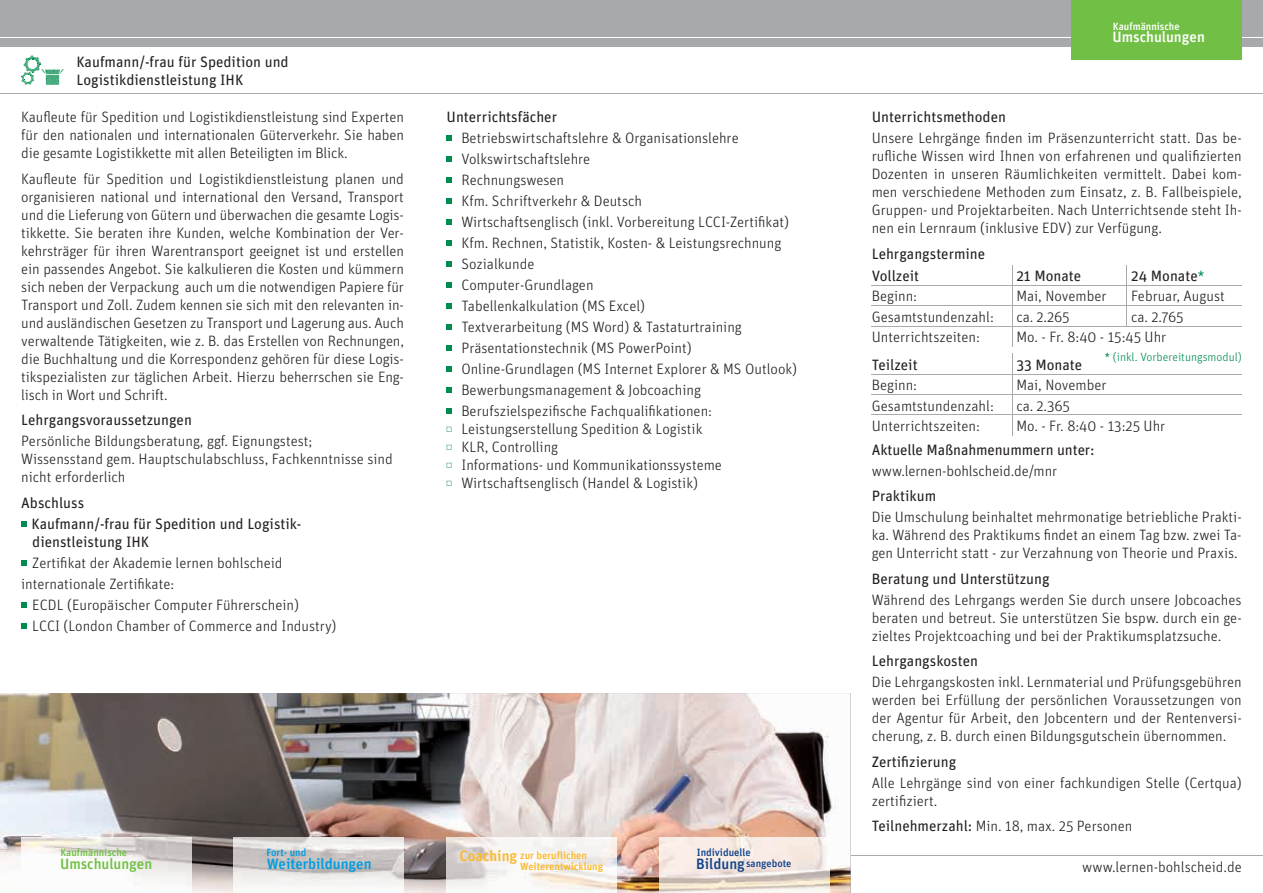
<style>
.page{position:relative;width:1263px;height:893px;background:#fff}
.page>*{position:absolute;margin:0;border:0;box-sizing:border-box;transform-origin:0 0}
.t1{font:300 15px/18px "Unit";color:#231f20;text-align:justify}
.t2{font:15px/18px "Unit";color:#231f20}
.t3{font:500 15px "Unit";color:#009ddf}
.t4{font:500 15px "Unit";color:#71bf44}
.t5{font:500 15px "Unit";color:#fff}
.t6{font:500 15px "Unit";color:#fcb825}
.t7{font:300 12px "Unit";color:#008c4e}
.t8{font:500 10.5px/10.5px "Unit";color:#fcb825}
.t9{font:500 10.5px "Unit";color:#13448b}
.t10{font:500 10.5px "Unit";color:#71bf44}
.t11{font:500 10.5px "Unit";color:#fff}
.t12{font:500 10.5px "Unit";color:#009ddf}
.s1{font-size:15px}
.s2{color:#008c4e}
.s3{font-weight:400}
</style>
<div class="page">
<hr style="left:0;top:855px;width:1263px;height:1px;background:#a8a9ad">
<img style="left:0;top:693px;width:850px;height:200px">
<hr style="left:0;top:94px;width:1263px;height:1px;background:#a8a9ad">
<img style="left:21px;top:838px;width:170px;height:55px">
<img style="left:446px;top:838px;width:171px;height:55px">
<img style="left:659px;top:838px;width:170px;height:55px">
<img style="left:234px;top:838px;width:170px;height:55px">
<svg style="left:21px;top:55px;width:43px;height:30px"></svg>
<div style="left:0;top:0;width:1263px;height:47px;background:#a8a9ad"></div>
<hr style="left:0;top:38px;width:1263px;height:1px;background:#fff">
<div style="left:1071px;top:0;width:171px;height:60px;background:#71bf44"></div>
<hr style="left:872px;top:285px;width:140px;height:1px;background:#a8a9ad">
<hr style="left:1012px;top:285px;width:115px;height:1px;background:#a8a9ad">
<hr style="left:1127px;top:285px;width:115px;height:1px;background:#a8a9ad">
<hr style="left:872px;top:305px;width:140px;height:1px;background:#a8a9ad">
<hr style="left:1012px;top:305px;width:115px;height:1px;background:#a8a9ad">
<hr style="left:1127px;top:305px;width:115px;height:1px;background:#a8a9ad">
<hr style="left:872px;top:326px;width:140px;height:1px;background:#a8a9ad">
<hr style="left:1012px;top:326px;width:115px;height:1px;background:#a8a9ad">
<svg style="left:1012px;top:265px;width:1px;height:81px"></svg>
<hr style="left:1127px;top:326px;width:115px;height:1px;background:#a8a9ad">
<hr style="left:872px;top:374px;width:140px;height:1px;background:#a8a9ad">
<hr style="left:1012px;top:374px;width:230px;height:1px;background:#a8a9ad">
<hr style="left:872px;top:394px;width:140px;height:1px;background:#a8a9ad">
<hr style="left:1012px;top:394px;width:230px;height:1px;background:#a8a9ad">
<hr style="left:872px;top:415px;width:140px;height:1px;background:#a8a9ad">
<hr style="left:1012px;top:415px;width:230px;height:1px;background:#a8a9ad">
<svg style="left:1012px;top:354px;width:1px;height:81px"></svg>
<svg style="left:21px;top:521px;width:5px;height:5px"></svg>
<svg style="left:21px;top:560px;width:5px;height:5px"></svg>
<svg style="left:21px;top:602px;width:5px;height:5px"></svg>
<svg style="left:21px;top:623px;width:5px;height:5px"></svg>
<svg style="left:446px;top:136px;width:6px;height:5px"></svg>
<svg style="left:446px;top:157px;width:6px;height:5px"></svg>
<svg style="left:446px;top:178px;width:6px;height:5px"></svg>
<svg style="left:446px;top:199px;width:6px;height:5px"></svg>
<svg style="left:446px;top:220px;width:6px;height:5px"></svg>
<svg style="left:446px;top:241px;width:6px;height:5px"></svg>
<svg style="left:446px;top:262px;width:6px;height:5px"></svg>
<svg style="left:446px;top:283px;width:6px;height:5px"></svg>
<svg style="left:446px;top:304px;width:6px;height:5px"></svg>
<svg style="left:446px;top:325px;width:6px;height:5px"></svg>
<svg style="left:446px;top:346px;width:6px;height:5px"></svg>
<svg style="left:446px;top:367px;width:6px;height:5px"></svg>
<svg style="left:446px;top:388px;width:6px;height:5px"></svg>
<svg style="left:446px;top:409px;width:6px;height:5px"></svg>
<svg style="left:446px;top:427px;width:6px;height:5px"></svg>
<svg style="left:446px;top:445px;width:6px;height:5px"></svg>
<svg style="left:446px;top:463px;width:6px;height:5px"></svg>
<svg style="left:446px;top:481px;width:6px;height:5px"></svg>
<p class="t2" style="left:77px;top:53px;width:214px">Kaufmann/-frau für Spedition und<br>Logistikdienstleistung IHK</p>
<p class="t1" style="left:21px;top:108px;width:384px">Kaufleute für Spedition und Logistikdienstleistung sind Experten für den nationalen und internationalen Güterverkehr. Sie haben die gesamte Logistikkette mit allen Beteiligten im Blick.</p>
<p class="t1" style="left:21px;top:170px;width:384px">Kaufleute für Spedition und Logistikdienstleistung planen und organisieren national und international den Versand, Transport und die Lieferung von Gütern und überwachen die gesamte Logis&shy;tikkette. Sie beraten ihre Kunden, welche Kombination der Ver&shy;kehrsträger für ihren Warentransport geeignet ist und erstellen ein passendes Angebot. Sie kalkulieren die Kosten und kümmern sich neben der Verpackung auch um die notwendigen Papiere für Transport und Zoll. Zudem kennen sie sich mit den relevanten in&shy;und ausländischen Gesetzen zu Transport und Lagerung aus. Auch verwaltende Tätigkeiten, wie z. B. das Erstellen von Rechnungen, die Buchhaltung und die Korrespondenz gehören für diese Logis&shy;tikspezialisten zur täglichen Arbeit. Hierzu beherrschen sie Eng&shy;lisch in Wort und Schrift.</p>
<p class="t2" style="left:21px;top:411px;width:172px">Lehrgangsvoraussetzungen</p>
<p class="t1" style="left:21px;top:432px;width:373px;text-align:left">Persönliche Bildungsberatung, ggf. Eignungstest;<br>Wissensstand gem. Hauptschulabschluss, Fachkenntnisse sind nicht erforderlich</p>
<p class="t2" style="left:32px;top:492px;width:271px;line-height:21px;text-indent:-10px">Abschluss<br>Kaufmann/-frau für Spedition und Logistik-</p>
<p class="t2" style="left:32px;top:533px;width:118px">dienstleistung IHK</p>
<p class="t1" style="left:21px;top:552px;width:263px;line-height:21px;text-indent:11px">Zertifikat der Akademie lernen bohlscheid internationale Zertifikate:</p>
<p class="t1" style="left:32px;top:594px;width:306px;line-height:21px">ECDL (Europäischer Computer Führerschein)<br>LCCI (London Chamber of Commerce and Industry)</p>
<p class="t2" style="left:446px;top:108px;width:112px">Unterrichtsfächer</p>
<p class="t1" style="left:461px;top:128px;width:337px;line-height:21px;text-align:left">Betriebswirtschaftslehre &amp; Organisationslehre Volkswirtschaftslehre<br>Rechnungswesen<br>Kfm. Schriftverkehr &amp; Deutsch<br>Wirtschaftsenglisch (inkl. Vorbereitung LCCI-Zertifikat)<br>Kfm. Rechnen, Statistik, Kosten- &amp; Leistungsrechnung Sozialkunde<br>Computer-Grundlagen<br>Tabellenkalkulation (MS Excel)<br>Textverarbeitung (MS Word) &amp; Tastaturtraining Präsentationstechnik (MS PowerPoint)<br>Online-Grundlagen (MS Internet Explorer &amp; MS Outlook)<br>Bewerbungsmanagement &amp; Jobcoaching Berufszielspezifische Fachqualifikationen:</p>
<p class="t1" style="left:461px;top:420px;width:262px;text-align:left">Leistungserstellung Spedition &amp; Logistik KLR, Controlling<br>Informations- und Kommunikationssysteme Wirtschaftsenglisch (Handel &amp; Logistik)</p>
<p class="t10" style="left:60px;top:846px;width:68px">Kaufmännische</p>
<p class="t4" style="left:60px;top:855px;width:94px">Umschulungen</p>
<p class="t8" style="left:520px;top:850px;width:84px">zur beruflichen<br>Weiterentwicklung</p>
<p class="t12" style="left:266px;top:846px;width:41px">Fort- und</p>
<p class="t9" style="left:697px;top:846px;width:55px">Individuelle</p>
<p class="t3" style="left:267px;top:855px;width:106px">Weiterbildungen</p>
<p class="t6" style="left:460px;top:847px;width:59px">Coaching</p>
<p class="t9" style="left:696px;top:857px;width:97px"><span class="s1">Bildung</span>sangebote</p>
<p class="t11" style="left:1113px;top:20px;width:68px">Kaufmännische</p>
<p class="t5" style="left:1112px;top:28px;width:94px">Umschulungen</p>
<p class="t2" style="left:872px;top:108px;width:136px">Unterrichtsmethoden</p>
<p class="t1" style="left:872px;top:129px;width:371px">Unsere Lehrgänge finden im Präsenzunterricht statt. Das be&shy;rufliche Wissen wird Ihnen von erfahrenen und qualifizierten Dozenten in unseren Räumlichkeiten vermittelt. Dabei kom&shy;men verschiedene Methoden zum Einsatz, z. B. Fallbeispiele, Gruppen- und Projektarbeiten. Nach Unterrichtsende steht Ih&shy;nen ein Lernraum (inklusive EDV) zur Verfügung.</p>
<p class="t2" style="left:872px;top:242px;width:115px;line-height:22px">Lehrgangstermine<br>Vollzeit</p>
<p class="t2" style="left:1016px;top:267px;width:66px">21 Monate</p>
<p class="t2" style="left:1131px;top:267px;width:75px">24 Monate<span class="s2">*</span></p>
<p class="t1" style="left:872px;top:287px;width:47px">Beginn:</p>
<p class="t1" style="left:1016px;top:287px;width:92px">Mai, November</p>
<p class="t1" style="left:1131px;top:287px;width:95px">Februar, August</p>
<p class="t1" style="left:872px;top:307px;width:124px">Gesamtstundenzahl:</p>
<p class="t1" style="left:1016px;top:307px;width:55px">ca. 2.265</p>
<p class="t1" style="left:1131px;top:307px;width:54px">ca. 2.765</p>
<p class="t1" style="left:872px;top:328px;width:110px">Unterrichtszeiten:</p>
<p class="t1" style="left:1016px;top:328px;width:151px">Mo. - Fr. 8:40 - 15:45 Uhr</p>
<p class="t2" style="left:872px;top:356px;width:47px">Teilzeit</p>
<p class="t2" style="left:1016px;top:356px;width:67px">33 Monate</p>
<p class="t1" style="left:872px;top:376px;width:47px">Beginn:</p>
<p class="t1" style="left:1016px;top:376px;width:92px">Mai, November</p>
<p class="t1" style="left:872px;top:396px;width:124px">Gesamtstundenzahl:</p>
<p class="t1" style="left:1016px;top:396px;width:55px">ca. 2.365</p>
<p class="t1" style="left:872px;top:417px;width:110px">Unterrichtszeiten:</p>
<p class="t1" style="left:1016px;top:417px;width:150px">Mo. - Fr. 8:40 - 13:25 Uhr</p>
<p class="t2" style="left:872px;top:440px;width:224px">Aktuelle Maßnahmenummern unter:</p>
<p class="t1" style="left:872px;top:461px;width:187px">www.lernen-bohlscheid.de/mnr</p>
<p class="t2" style="left:872px;top:487px;width:66px">Praktikum</p>
<p class="t1" style="left:872px;top:508px;width:371px">Die Umschulung beinhaltet mehrmonatige betriebliche Prakti&shy;ka. Während des Praktikums findet an einem Tag bzw. zwei Ta&shy;gen Unterricht statt - zur Verzahnung von Theorie und Praxis.</p>
<p class="t2" style="left:872px;top:569px;width:179px">Beratung und Unterstützung</p>
<p class="t1" style="left:872px;top:590px;width:371px">Während des Lehrgangs werden Sie durch unsere Jobcoaches beraten und betreut. Sie unterstützen Sie bspw. durch ein ge&shy;zieltes Projektcoaching und bei der Praktikumsplatzsuche.</p>
<p class="t2" style="left:872px;top:652px;width:108px">Lehrgangskosten</p>
<p class="t1" style="left:872px;top:673px;width:371px">Die Lehrgangskosten inkl. Lernmaterial und Prüfungsgebühren werden bei Erfüllung der persönlichen Voraussetzungen von der Agentur für Arbeit, den Jobcentern und der Rentenversi&shy;cherung, z. B. durch einen Bildungsgutschein übernommen.</p>
<p class="t2" style="left:872px;top:752px;width:86px">Zertifizierung</p>
<p class="t1" style="left:872px;top:773px;width:371px">Alle Lehrgänge sind von einer fachkundigen Stelle (Certqua) zertifiziert.</p>
<p class="t1" style="left:872px;top:817px;width:262px"><span class="s3">Teilnehmerzahl:</span> Min. 18, max. 25 Personen</p>
<p class="t7" style="left:1104px;top:350px;width:139px"><span class="s3">*</span> (inkl. Vorbereitungsmodul)</p>
<p class="t1" style="left:1082px;top:857px;width:161px">www.lernen-bohlscheid.de</p>
</div>
